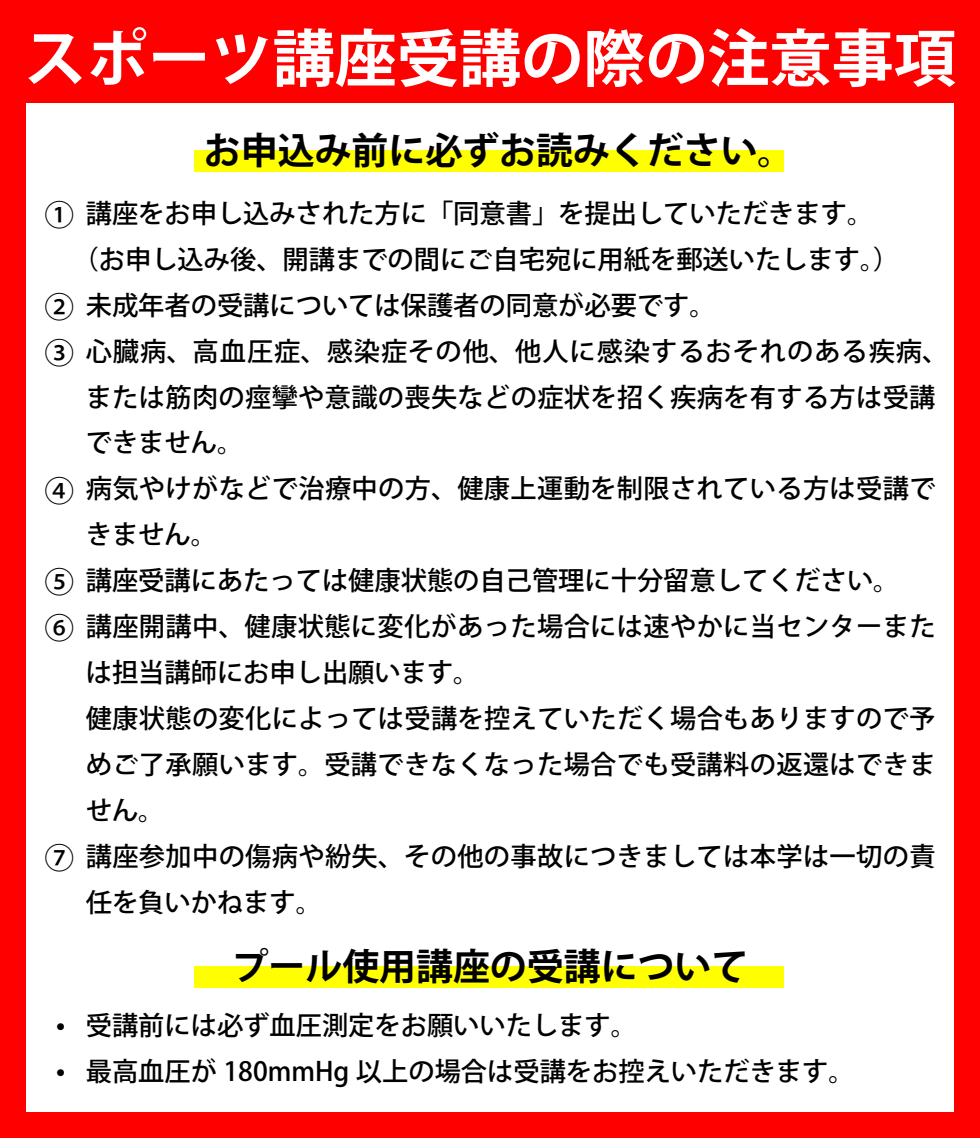
<style>
.page{position:relative;width:980px;height:1138px;background:#f00}
.page>*{position:absolute;margin:0;border:0;box-sizing:border-box;transform-origin:0 0}
.t1{font:700 62.12px "Koz Go Pr 6 N";color:#fff}
.t2{font:700 36.93px "Koz Go Pr 6 N";color:#000}
.t3{font:500 29.75px/45.9px "Koz Go Pr 6 N";color:#000}
.t4{font:500 26.25px/45.9px "Koz Go Pr 6 N";letter-spacing:.01em;color:#000}
.t5{font:500 26.25px "Koz Go Pr 6 N";letter-spacing:.035em;color:#000}
</style>
<div class="page">
<div style="left:26px;top:103px;width:928px;height:1008px;background:#fff"></div>
<div style="left:194px;top:150px;width:590px;height:22px;background:#ff0"></div>
<div style="left:194px;top:966px;width:590px;height:21px;background:#ff0"></div>
<h1 class="t1" style="left:24px;top:23px;width:933px">スポーツ講座受講の際の注意事項</h1>
<h2 class="t2" style="left:204px;top:130px;width:592px">お申込み前に必ずお読みください。</h2>
<p class="t3" style="left:45px;top:192px;width:31px">①</p>
<p class="t3" style="left:45px;top:284px;width:31px">②<br>③</p>
<p class="t3" style="left:45px;top:468px;width:31px">④</p>
<p class="t3" style="left:45px;top:560px;width:31px">⑤<br>⑥</p>
<p class="t3" style="left:45px;top:836px;width:31px">⑦</p>
<p class="t4" style="left:86px;top:191px;width:789px">講座をお申し込みされた方に「同意書」を提出していただきます。</p>
<p class="t4" style="left:73px;top:237px;width:828px">（お申し込み後、開講までの間にご自宅宛に用紙を郵送いたします。）</p>
<p class="t4" style="left:86px;top:282px;width:631px">未成年者の受講については保護者の同意が必要です。</p>
<p class="t5" style="left:86px;top:336px;width:864px">心臓病、高血圧症、感染症その他、他人に感染するおそれのある疾病、</p>
<p class="t4" style="left:86px;top:374px;width:851px">または筋肉の痙攣や意識の喪失などの症状を招く疾病を有する方は受講</p>
<p class="t4" style="left:86px;top:420px;width:159px">できません。</p>
<p class="t4" style="left:86px;top:466px;width:851px">病気やけがなどで治療中の方、健康上運動を制限されている方は受講で</p>
<p class="t4" style="left:86px;top:512px;width:133px">きません。</p>
<p class="t4" style="left:86px;top:558px;width:815px">講座受講にあたっては健康状態の自己管理に十分留意してください。</p>
<p class="t4" style="left:86px;top:604px;width:851px">講座開講中、健康状態に変化があった場合には速やかに当センターまた</p>
<p class="t4" style="left:86px;top:650px;width:395px">は担当講師にお申し出願います。</p>
<p class="t4" style="left:86px;top:696px;width:851px">健康状態の変化によっては受講を控えていただく場合もありますので予</p>
<p class="t4" style="left:86px;top:742px;width:851px">めご了承願います。受講できなくなった場合でも受講料の返還はできま</p>
<p class="t4" style="left:86px;top:788px;width:80px">せん。</p>
<p class="t4" style="left:86px;top:834px;width:851px">講座参加中の傷病や紛失、その他の事故につきましては本学は一切の責</p>
<p class="t4" style="left:86px;top:880px;width:238px">任を負いかねます。</p>
<h2 class="t2" style="left:232px;top:945px;width:518px">プール使用講座の受講について</h2>
<p class="t3" style="left:46px;top:1004px;width:31px">・・</p>
<p class="t4" style="left:86px;top:1003px;width:770px">受講前には必ず血圧測定をお願いいたします。<br>最高血圧が 180mmHg 以上の場合は受講をお控えいただきます。</p>
</div>
